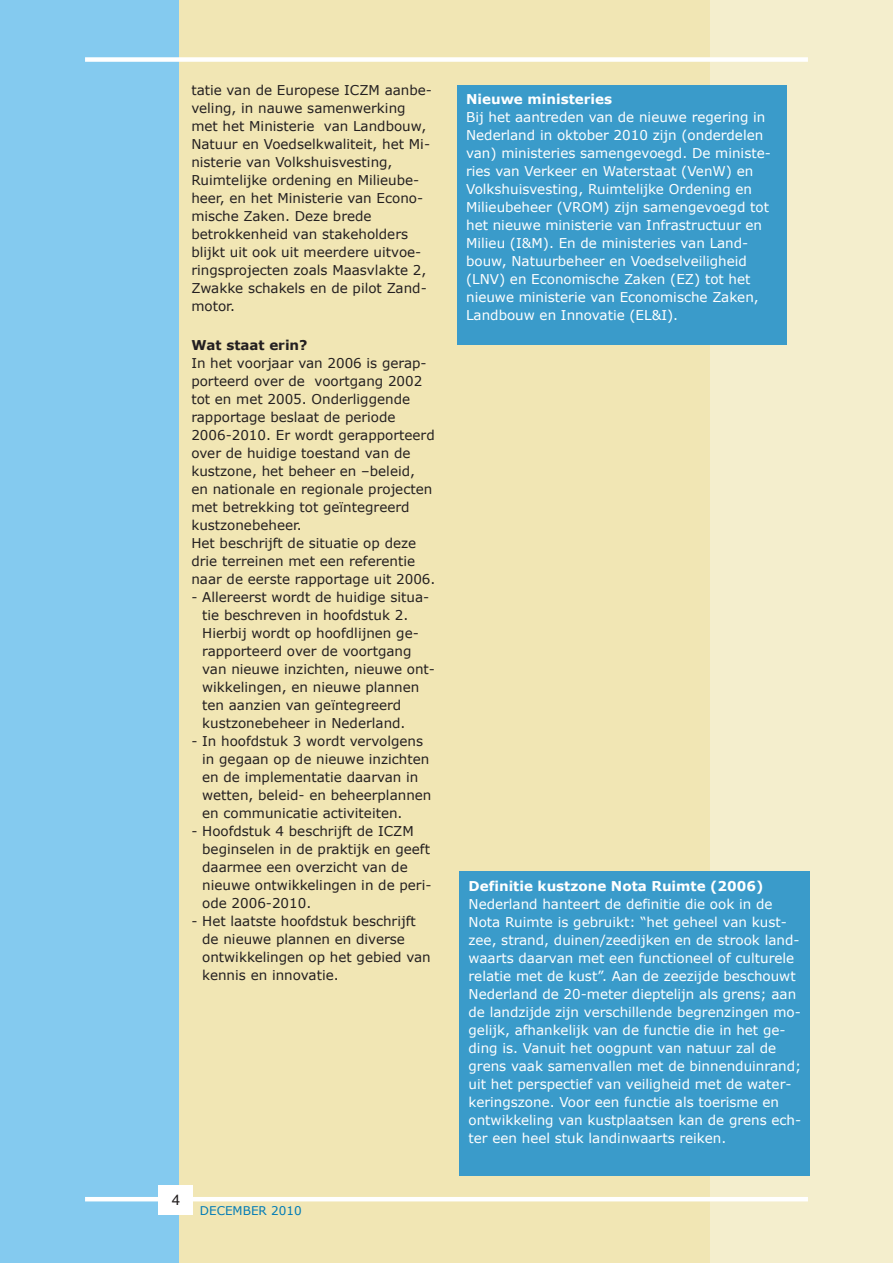
<style>
.page{position:relative;width:893px;height:1263px;background:#fff}
.page>*{position:absolute;margin:0;border:0;box-sizing:border-box;transform-origin:0 0}
.t1{font:15px "Helvetica";color:#231f20}
.t2{font:13.5px/18px "Verdana";color:#231f20}
.t3{font:13.5px/18px "Verdana";color:#fff}
.t4{font:700 13.5px "Verdana";color:#fff}
.t5{font:700 13.5px "Verdana";color:#231f20}
.t6{font:12px "Verdana";color:#007bb6}
</style>
<div class="page">
<div style="left:179px;top:0;width:531px;height:1263px;background:#f1e6b4"></div>
<div style="left:0;top:0;width:179px;height:1263px;background:#84caef"></div>
<div style="left:710px;top:0;width:183px;height:1263px;background:#f4eecd"></div>
<hr style="left:85px;top:1197px;width:723px;height:4px;background:#fff">
<div style="left:85px;top:57px;width:723px;height:5px;background:#fff"></div>
<div style="left:159px;top:1185px;width:34px;height:30px;background:#fff"></div>
<div style="left:460px;top:871px;width:350px;height:305px;background:#3a9bca"></div>
<div style="left:457px;top:85px;width:330px;height:260px;background:#3a9bca"></div>
<p class="t2" style="left:191px;top:81px;width:242px">tatie van de Europese ICZM aanbe&shy;veling, in nauwe samenwerking met het Ministerie van Landbouw,<br>Natuur en Voedselkwaliteit, het Mi&shy;nisterie van Volkshuisvesting,<br>Ruimtelijke ordening en Milieube&shy;heer, en het Ministerie van Econo&shy;mische Zaken. Deze brede betrokkenheid van stakeholders blijkt uit ook uit meerdere uitvoe&shy;ringsprojecten zoals Maasvlakte 2,<br>Zwakke schakels en de pilot Zand&shy;motor.</p>
<p class="t5" style="left:191px;top:337px;width:118px">Wat staat erin?</p>
<p class="t2" style="left:191px;top:354px;width:246px">In het voorjaar van 2006 is gerap&shy;porteerd over de voortgang 2002 tot en met 2005. Onderliggende rapportage beslaat de periode<br>2006-2010. Er wordt gerapporteerd over de huidige toestand van de kustzone, het beheer en –beleid,<br>en nationale en regionale projecten met betrekking tot geïntegreerd kustzonebeheer.<br>Het beschrijft de situatie op deze drie terreinen met een referentie naar de eerste rapportage uit 2006.</p>
<p class="t2" style="left:202px;top:588px;width:234px;text-indent:-11px">- Allereerst wordt de huidige situa&shy;tie beschreven in hoofdstuk 2.<br>Hierbij wordt op hoofdlijnen ge&shy;rapporteerd over de voortgang van nieuwe inzichten, nieuwe ont&shy;wikkelingen, en nieuwe plannen ten aanzien van geïntegreerd kustzonebeheer in Nederland.</p>
<p class="t2" style="left:202px;top:732px;width:231px;text-indent:-11px">- In hoofdstuk 3 wordt vervolgens in gegaan op de nieuwe inzichten en de implementatie daarvan in wetten, beleid- en beheerplannen en communicatie activiteiten.</p>
<p class="t2" style="left:202px;top:822px;width:231px;text-indent:-11px">- Hoofdstuk 4 beschrijft de ICZM beginselen in de praktijk en geeft daarmee een overzicht van de nieuwe ontwikkelingen in de peri&shy;ode 2006-2010.</p>
<p class="t2" style="left:202px;top:912px;width:230px;text-indent:-11px">- Het laatste hoofdstuk beschrijft de nieuwe plannen en diverse ontwikkelingen op het gebied van kennis en innovatie.</p>
<p class="t1" style="left:172px;top:1193px;width:10px">4</p>
<p class="t6" style="left:200px;top:1203px;width:103px">DECEMBER 2010</p>
<p class="t4" style="left:466px;top:91px;width:147px">Nieuwe ministeries</p>
<p class="t3" style="left:466px;top:108px;width:306px">Bij het aantreden van de nieuwe regering in Nederland in oktober 2010 zijn (onderdelen van) ministeries samengevoegd. De ministe&shy;ries van Verkeer en Waterstaat (VenW) en Volkshuisvesting, Ruimtelijke Ordening en Milieubeheer (VROM) zijn samengevoegd tot het nieuwe ministerie van Infrastructuur en Milieu (I&amp;M). En de ministeries van Land&shy;bouw, Natuurbeheer en Voedselveiligheid (LNV) en Economische Zaken (EZ) tot het nieuwe ministerie van Economische Zaken, Landbouw en Innovatie (EL&amp;I).</p>
<p class="t4" style="left:469px;top:877px;width:296px">Definitie kustzone Nota Ruimte (2006)</p>
<p class="t3" style="left:469px;top:894px;width:334px">Nederland hanteert de definitie die ook in de Nota Ruimte is gebruikt: “het geheel van kust&shy;zee, strand, duinen/zeedijken en de strook land&shy;waarts daarvan met een functioneel of culturele relatie met de kust”. Aan de zeezijde beschouwt Nederland de 20-meter dieptelijn als grens; aan de landzijde zijn verschillende begrenzingen mo&shy;gelijk, afhankelijk van de functie die in het ge&shy;ding is. Vanuit het oogpunt van natuur zal de grens vaak samenvallen met de binnenduinrand; uit het perspectief van veiligheid met de water&shy;keringszone. Voor een functie als toerisme en ontwikkeling van kustplaatsen kan de grens ech&shy;ter een heel stuk landinwaarts reiken.</p>
</div>
